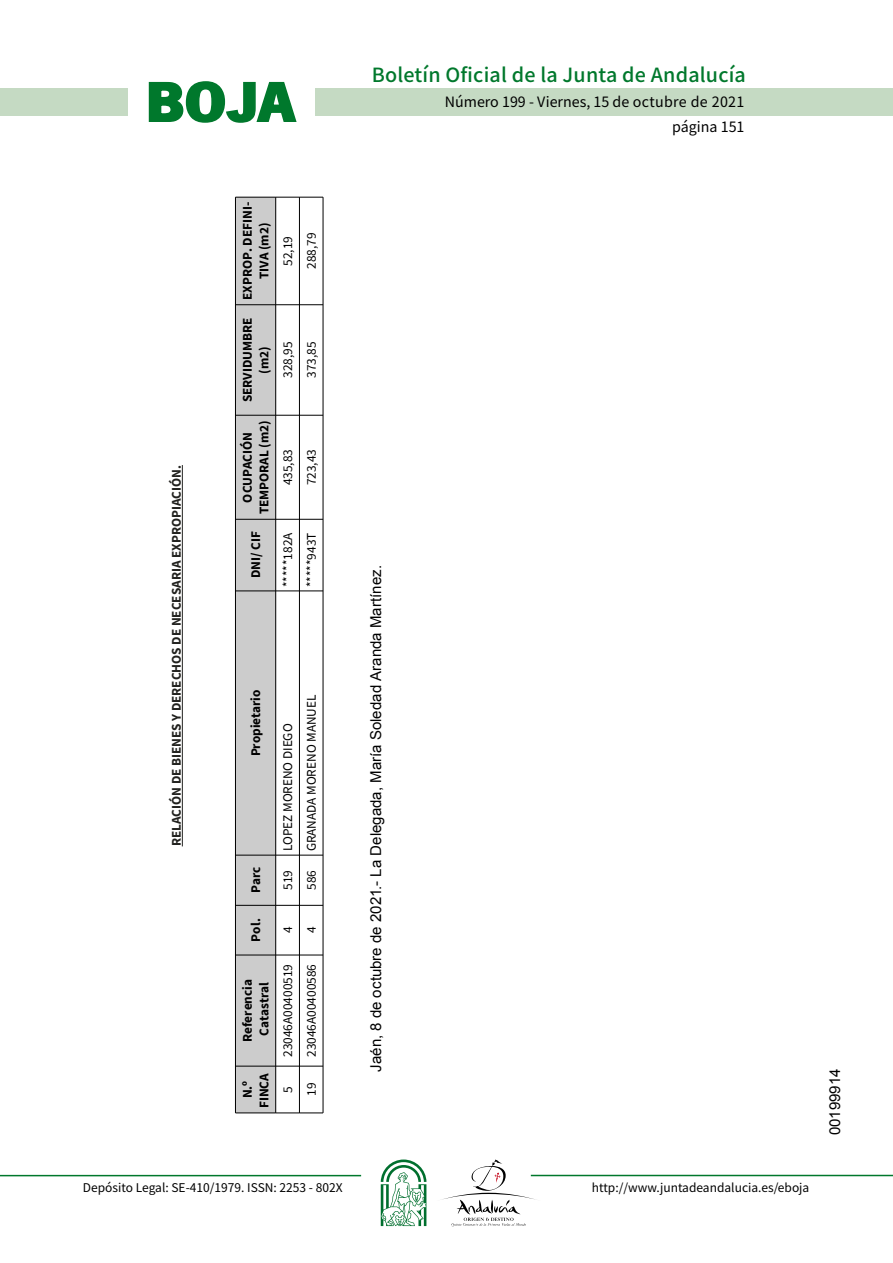
<style>
.page{position:relative;width:893px;height:1263px;background:#fff}
.page>*{position:absolute;margin:0;border:0;box-sizing:border-box;transform-origin:0 0}
.t1{font:700 57.75px "News Got T";color:#00782c;scale:1.14 1}
.t2{font:500 19.5px "Noto Sans HK";letter-spacing:.01em;color:#00782c}
.t3{font:15px "Arial";color:#000}
.t4{font:14.25px/24.5px "Noto Sans HK";color:#000;text-align:right}
.t5{font:13.2px "Source Sans Pro";color:#000}
.t6{font:700 13.2px/16.6px "Source Sans Pro";color:#000;text-align:center}
.t7{font:700 13.2px "Source Sans Pro";color:#21211e}
.t8{font:12px "Noto Sans HK";color:#000}
</style>
<div class="page">
<div style="left:315px;top:88px;width:577px;height:28px;background:#c5dac3"></div>
<div style="left:0;top:88px;width:128px;height:28px;background:#c5dac3"></div>
<hr style="left:0;top:1175px;width:361px;height:1px;background:#00782c">
<hr style="left:531px;top:1175px;width:361px;height:1px;background:#00782c">
<svg style="left:148px;top:81px;width:149px;height:42px"></svg>
<svg style="left:442px;top:1159px;width:100px;height:67px"></svg>
<svg style="left:381px;top:1160px;width:45px;height:66px"></svg>
<div style="left:235px;top:1066px;width:40px;height:47px;background:#ccc"></div>
<div style="left:235px;top:955px;width:40px;height:111px;background:#ccc"></div>
<div style="left:235px;top:905px;width:40px;height:50px;background:#ccc"></div>
<div style="left:235px;top:855px;width:40px;height:50px;background:#ccc"></div>
<div style="left:235px;top:591px;width:40px;height:264px;background:#ccc"></div>
<div style="left:235px;top:519px;width:40px;height:72px;background:#ccc"></div>
<div style="left:235px;top:415px;width:40px;height:104px;background:#ccc"></div>
<div style="left:235px;top:305px;width:40px;height:110px;background:#ccc"></div>
<div style="left:235px;top:197px;width:40px;height:108px;background:#ccc"></div>
<hr style="left:182px;top:465px;width:1px;height:381px;background:#21211e">
<hr style="left:235px;top:197px;width:1px;height:916px;background:#000">
<hr style="left:275px;top:197px;width:1px;height:916px;background:#000">
<hr style="left:299px;top:197px;width:1px;height:916px;background:#000">
<hr style="left:323px;top:197px;width:1px;height:916px;background:#000">
<hr style="left:235px;top:1113px;width:41px;height:1px;background:#000">
<svg style="left:276px;top:1113px;width:47px;height:1px"></svg>
<hr style="left:235px;top:1066px;width:41px;height:1px;background:#000">
<svg style="left:276px;top:1066px;width:47px;height:1px"></svg>
<hr style="left:235px;top:955px;width:41px;height:1px;background:#000">
<svg style="left:276px;top:955px;width:47px;height:1px"></svg>
<hr style="left:235px;top:905px;width:41px;height:1px;background:#000">
<svg style="left:276px;top:905px;width:47px;height:1px"></svg>
<hr style="left:235px;top:855px;width:41px;height:1px;background:#000">
<svg style="left:276px;top:855px;width:47px;height:1px"></svg>
<hr style="left:235px;top:591px;width:41px;height:1px;background:#000">
<svg style="left:276px;top:591px;width:47px;height:1px"></svg>
<hr style="left:235px;top:519px;width:41px;height:1px;background:#000">
<svg style="left:276px;top:519px;width:47px;height:1px"></svg>
<hr style="left:235px;top:415px;width:41px;height:1px;background:#000">
<svg style="left:276px;top:415px;width:47px;height:1px"></svg>
<hr style="left:235px;top:304px;width:41px;height:1px;background:#000">
<svg style="left:276px;top:304px;width:47px;height:1px"></svg>
<hr style="left:235px;top:197px;width:41px;height:1px;background:#000">
<svg style="left:276px;top:197px;width:47px;height:1px"></svg>
<h1 class="t1" style="left:145px;top:68px;width:133px">BOJA</h1>
<h2 class="t2" style="left:372px;top:64px;width:375px">Boletín Oficial de la Junta de Andalucía</h2>
<p class="t4" style="left:445px;top:90px;width:301px">Número 199 - Viernes, 15 de octubre de 2021 página 151</p>
<p class="t7" style="left:169px;top:846px;width:383px;rotate:-90deg">RELACIÓN DE BIENES Y DERECHOS DE NECESARIA EXPROPIACIÓN.</p>
<p class="t6" style="left:239px;top:300px;width:100px;rotate:-90deg">EXPROP. DEFINI-<br>TIVA (m2)</p>
<p class="t6" style="left:239px;top:402px;width:86px;rotate:-90deg">SERVIDUMBRE (m2)</p>
<p class="t6" style="left:239px;top:514px;width:96px;rotate:-90deg">OCUPACIÓN<br>TEMPORAL (m2)</p>
<p class="t6" style="left:247px;top:578px;width:48px;rotate:-90deg">DNI/ CIF</p>
<p class="t5" style="left:281px;top:266px;width:31px;rotate:-90deg">52,19</p>
<p class="t5" style="left:304px;top:269px;width:38px;rotate:-90deg">288,79</p>
<p class="t5" style="left:281px;top:378px;width:38px;rotate:-90deg">328,95</p>
<p class="t5" style="left:304px;top:378px;width:38px;rotate:-90deg">373,85</p>
<p class="t5" style="left:281px;top:485px;width:38px;rotate:-90deg">435,83</p>
<p class="t5" style="left:304px;top:485px;width:38px;rotate:-90deg">723,43</p>
<p class="t5" style="left:281px;top:587px;width:56px;rotate:-90deg">*****182A</p>
<p class="t5" style="left:304px;top:587px;width:56px;rotate:-90deg">*****943T</p>
<p class="t6" style="left:247px;top:756px;width:68px;rotate:-90deg">Propietario</p>
<p class="t6" style="left:247px;top:893px;width:28px;rotate:-90deg">Parc</p>
<p class="t6" style="left:247px;top:942px;width:25px;rotate:-90deg">Pol.</p>
<p class="t6" style="left:239px;top:1042px;width:64px;rotate:-90deg">Referencia<br>Catastral</p>
<p class="t6" style="left:239px;top:1108px;width:37px;rotate:-90deg">N.º<br>FINCA</p>
<p class="t5" style="left:281px;top:851px;width:129px;rotate:-90deg">LOPEZ MORENO DIEGO</p>
<p class="t5" style="left:281px;top:890px;width:21px;rotate:-90deg">519</p>
<p class="t5" style="left:304px;top:851px;width:158px;rotate:-90deg">GRANADA MORENO MANUEL</p>
<p class="t5" style="left:304px;top:890px;width:21px;rotate:-90deg">586</p>
<p class="t5" style="left:281px;top:933px;width:8px;rotate:-90deg">4</p>
<p class="t5" style="left:304px;top:933px;width:8px;rotate:-90deg">4</p>
<p class="t5" style="left:281px;top:1057px;width:94px;rotate:-90deg">23046A00400519</p>
<p class="t5" style="left:304px;top:1057px;width:94px;rotate:-90deg">23046A00400586</p>
<p class="t5" style="left:281px;top:1093px;width:8px;rotate:-90deg">5</p>
<p class="t5" style="left:304px;top:1096px;width:15px;rotate:-90deg">19</p>
<p class="t3" style="left:366px;top:1072px;width:508px;rotate:-90deg">Jaén, 8 de octubre de 2021.- La Delegada, María Soledad Aranda Martínez.</p>
<p class="t8" style="left:83px;top:1181px;width:261px">Depósito Legal: SE-410/1979. ISSN: 2253 - 802X</p>
<p class="t8" style="left:592px;top:1181px;width:219px">http://www.juntadeandalucia.es/eboja</p>
<p class="t3" style="left:825px;top:1135px;width:68px;rotate:-90deg">00199914</p>
</div>
